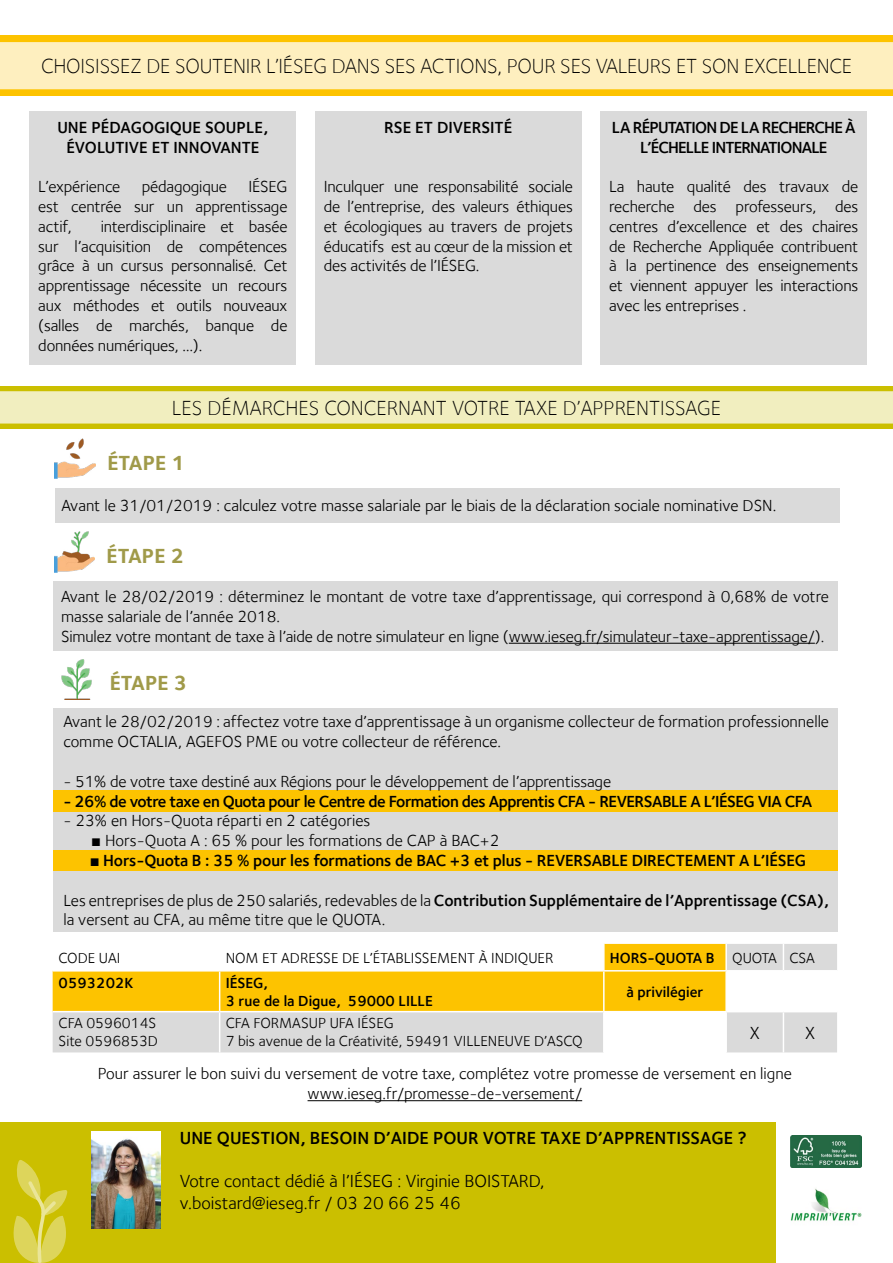
<style>
.page{position:relative;width:893px;height:1263px;background:#fff}
.page>*{position:absolute;margin:0;border:0;box-sizing:border-box;transform-origin:0 0}
.t1{font:300 21px "Foundry Sterling";letter-spacing:-.01em;color:#000}
.t2{font:700 21px "Foundry Sterling";color:#a09a49}
.t3{font:18px/21.6px "Foundry Sterling";color:#000}
.t4{font:600 18px "Foundry Sterling";color:#000}
.t5{font:16.5px/19.8px "Foundry Sterling";letter-spacing:-.01em;color:#000;text-align:justify}
.t6{font:600 16.5px "Foundry Sterling";letter-spacing:-.03em;color:#000}
.t7{font:600 16.5px "Foundry Sterling";letter-spacing:-.01em;color:#000}
.t8{font:600 16.5px/19.8px "Foundry Sterling";color:#000;text-align:center}
.t9{font:600 16.5px/19.8px "Foundry Sterling";letter-spacing:-.05em;color:#000;text-align:center}
.t10{font:15px/18px "Foundry Sterling";color:#000}
.t11{font:600 15px/18px "Foundry Sterling";color:#000}
.s1{font-family:"Arial"}
.s2{font-family:"Arial";font-weight:400}
.s3{font-weight:600}
.s4{font-weight:400}
</style>
<div class="page">
<div style="left:55px;top:488px;width:785px;height:34px;background:#dadada"></div>
<div style="left:53px;top:581px;width:785px;height:70px;background:#dadada"></div>
<div style="left:53px;top:708px;width:785px;height:224px;background:#dadada"></div>
<div style="left:0;top:35px;width:893px;height:61px;background:#fdc300"></div>
<div style="left:0;top:42px;width:893px;height:47px;background:#feefbf"></div>
<div style="left:30px;top:111px;width:266px;height:254px;background:#dadada"></div>
<div style="left:315px;top:111px;width:266px;height:254px;background:#dadada"></div>
<div style="left:601px;top:111px;width:266px;height:254px;background:#dadada"></div>
<div style="left:0;top:386px;width:893px;height:42px;background:#cbbf00"></div>
<div style="left:0;top:391px;width:893px;height:32px;background:#f1eebf"></div>
<img style="left:55px;top:438px;width:40px;height:40px">
<img style="left:54px;top:532px;width:40px;height:40px">
<img style="left:61px;top:659px;width:31px;height:41px">
<div style="left:53px;top:790px;width:785px;height:22px;background:#fdc300"></div>
<div style="left:53px;top:850px;width:784px;height:20px;background:#fdc300"></div>
<svg style="left:53px;top:944px;width:784px;height:108px"></svg>
<svg style="left:219px;top:944px;width:1px;height:26px"></svg>
<hr style="left:603px;top:944px;width:2px;height:26px;background:#fff">
<hr style="left:725px;top:944px;width:2px;height:26px;background:#fff">
<svg style="left:783px;top:944px;width:1px;height:26px"></svg>
<hr style="left:53px;top:970px;width:167px;height:1px;background:#fff">
<hr style="left:220px;top:970px;width:384px;height:1px;background:#fff">
<hr style="left:219px;top:971px;width:1px;height:40px;background:#fff">
<hr style="left:604px;top:970px;width:122px;height:1px;background:#fff">
<hr style="left:603px;top:971px;width:2px;height:40px;background:#fff">
<hr style="left:726px;top:970px;width:57px;height:1px;background:#fff">
<hr style="left:725px;top:971px;width:2px;height:40px;background:#fff">
<hr style="left:783px;top:970px;width:54px;height:1px;background:#fff">
<hr style="left:783px;top:971px;width:1px;height:40px;background:#fff">
<hr style="left:53px;top:1011px;width:167px;height:1px;background:#fff">
<hr style="left:220px;top:1011px;width:384px;height:1px;background:#fff">
<hr style="left:219px;top:1012px;width:1px;height:40px;background:#fff">
<hr style="left:604px;top:1011px;width:122px;height:1px;background:#fff">
<hr style="left:603px;top:1012px;width:2px;height:40px;background:#fff">
<hr style="left:726px;top:1011px;width:57px;height:1px;background:#fff">
<hr style="left:725px;top:1012px;width:2px;height:40px;background:#fff">
<hr style="left:783px;top:1011px;width:54px;height:1px;background:#fff">
<hr style="left:783px;top:1012px;width:1px;height:40px;background:#fff">
<div style="left:0;top:1123px;width:776px;height:140px;background:#cbbf00"></div>
<img style="left:91px;top:1131px;width:70px;height:98px">
<hr style="left:509px;top:643px;width:306px;height:1px;background:#000">
<svg style="left:13px;top:1160px;width:55px;height:103px"></svg>
<hr style="left:308px;top:1100px;width:274px;height:1px;background:#000">
<img style="left:790px;top:1135px;width:72px;height:33px">
<img style="left:790px;top:1188px;width:72px;height:33px">
<p class="t1" style="left:41px;top:54px;width:813px">CHOISISSEZ DE SOUTENIR L’IÉSEG DANS SES ACTIONS, POUR SES VALEURS ET SON EXCELLENCE</p>
<p class="t8" style="left:57px;top:117px;width:213px">UNE PÉDAGOGIQUE SOUPLE,<br>ÉVOLUTIVE ET INNOVANTE</p>
<p class="t5" style="left:38px;top:177px;width:84px">L’expérience</p>
<p class="t5" style="left:142px;top:177px;width:87px">pédagogique</p>
<p class="t5" style="left:38px;top:177px;width:251px;text-indent:210px">IÉSEG est centrée sur un apprentissage actif,</p>
<p class="t5" style="left:38px;top:216px;width:251px;text-indent:62px">interdisciplinaire et basée sur l’acquisition de compétences grâce à un cursus personnalisé. Cet apprentissage nécessite un recours aux méthodes et outils nouveaux (salles de marchés, banque de données numériques, …).</p>
<p class="t8" style="left:384px;top:117px;width:129px">RSE ET DIVERSITÉ</p>
<p class="t5" style="left:324px;top:177px;width:251px">Inculquer une responsabilité sociale de l’entreprise, des valeurs éthiques et écologiques au travers de projets éducatifs est au cœur de la mission et des activités de l’IÉSEG.</p>
<p class="t9" style="left:612px;top:117px;width:245px">LA RÉPUTATION DE LA RECHERCHE À<br>L’ÉCHELLE INTERNATIONALE</p>
<p class="t5" style="left:609px;top:177px;width:251px">La haute qualité des travaux de recherche des professeurs, des centres d’excellence et des chaires de Recherche Appliquée contribuent à la pertinence des enseignements et viennent appuyer les interactions avec les entreprises .</p>
<p class="t1" style="left:172px;top:396px;width:551px">LES DÉMARCHES CONCERNANT VOTRE TAXE D’APPRENTISSAGE</p>
<p class="t2" style="left:107px;top:450px;width:79px">ÉTAPE 1</p>
<p class="t5" style="left:62px;top:495px;width:716px">Avant le 31/01/2019 : calculez votre masse salariale par le biais de la déclaration sociale nominative DSN.</p>
<p class="t2" style="left:107px;top:543px;width:79px">ÉTAPE 2</p>
<p class="t5" style="left:61px;top:586px;width:769px;text-align:left">Avant le 28/02/2019 : déterminez le montant de votre taxe d’apprentissage, qui correspond à 0,68% de votre masse salariale de l’année 2018.<br>Simulez votre montant de taxe à l’aide de notre simulateur en ligne (www.ieseg.fr/simulateur-taxe-apprentissage/).</p>
<p class="t2" style="left:110px;top:671px;width:79px">ÉTAPE 3</p>
<p class="t5" style="left:63px;top:712px;width:767px">Avant le 28/02/2019 : affectez votre taxe d’apprentissage à un organisme collecteur de formation professionnelle comme OCTALIA, AGEFOS PME ou votre collecteur de référence.</p>
<p class="t5" style="left:63px;top:771px;width:549px">- 51% de votre taxe destiné aux Régions pour le développement de l’apprentissage</p>
<p class="t6" style="left:63px;top:791px;width:750px">- 26% de votre taxe en Quota pour le Centre de Formation des Apprentis CFA - REVERSABLE A L’IÉSEG VIA CFA</p>
<p class="t5" style="left:63px;top:811px;width:309px">- 23% en Hors-Quota réparti en 2 catégories</p>
<p class="t5" style="left:91px;top:831px;width:410px"><span class="s1">■</span> Hors-Quota A : 65 % pour les formations de CAP à BAC+2</p>
<p class="t7" style="left:90px;top:851px;width:718px"><span class="s2">■</span> Hors-Quota B : 35 % pour les formations de BAC +3 et plus - REVERSABLE DIRECTEMENT A L’IÉSEG</p>
<p class="t5" style="left:63px;top:890px;width:767px">Les entreprises de plus de 250 salariés, redevables de la <span class="s3">Contribution Supplémentaire de l’Apprentissage (CSA), </span>la versent au CFA, au même titre que le QUOTA.</p>
<p class="t10" style="left:59px;top:948px;width:63px">CODE UAI</p>
<p class="t10" style="left:226px;top:948px;width:329px">NOM ET ADRESSE DE L’ÉTABLISSEMENT À INDIQUER</p>
<p class="t11" style="left:610px;top:948px;width:207px">HORS-QUOTA B <span class="s4">QUOTA CSA</span></p>
<p class="t11" style="left:59px;top:973px;width:76px">0593202K</p>
<p class="t11" style="left:226px;top:973px;width:209px">IÉSEG,<br>3 rue de la Digue, 59000 LILLE</p>
<p class="t11" style="left:626px;top:982px;width:79px">à privilégier</p>
<p class="t10" style="left:59px;top:1014px;width:101px">CFA 0596014S<br>Site 0596853D</p>
<p class="t10" style="left:226px;top:1014px;width:359px">CFA FORMASUP UFA IÉSEG<br>7 bis avenue de la Créativité, 59491 VILLENEUVE D’ASCQ</p>
<p class="t3" style="left:750px;top:1021px;width:12px">X</p>
<p class="t3" style="left:805px;top:1021px;width:12px">X</p>
<p class="t5" style="left:98px;top:1064px;width:695px;text-align:center">Pour assurer le bon suivi du versement de votre taxe, complétez votre promesse de versement en ligne www.ieseg.fr/promesse-de-versement/</p>
<p class="t4" style="left:180px;top:1127px;width:568px">UNE QUESTION, BESOIN D’AIDE POUR VOTRE TAXE D’APPRENTISSAGE ?</p>
<p class="t3" style="left:180px;top:1170px;width:366px">Votre contact dédié à l’IÉSEG : Virginie BOISTARD, v.boistard@ieseg.fr / 03 20 66 25 46</p>
</div>
